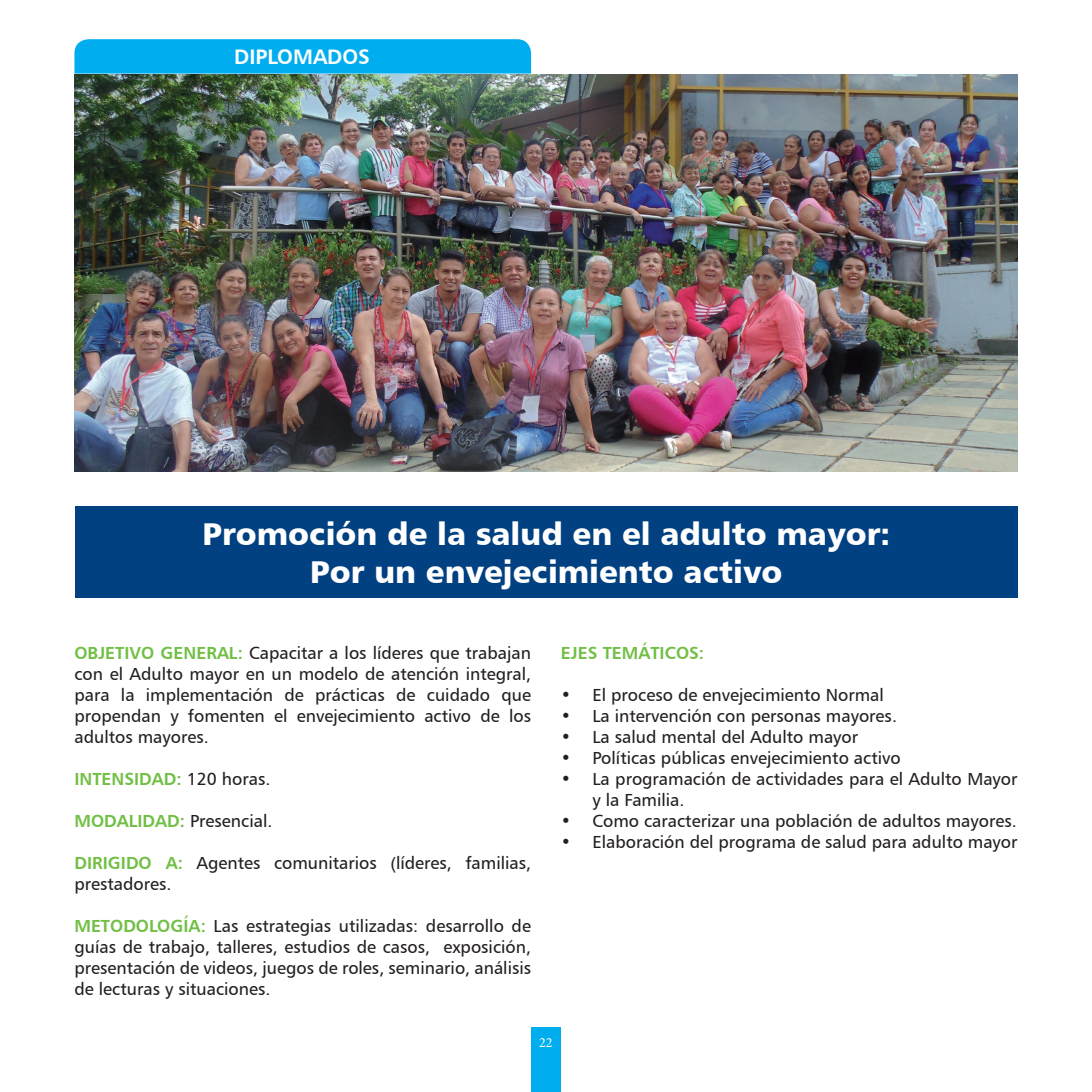
<style>
.page{position:relative;width:1092px;height:1092px;background:#fff}
.page>*{position:absolute;margin:0;border:0;box-sizing:border-box;transform-origin:0 0}
.t1{font:31.5px/37.8px "Humanist 777 BT Black B";color:#fff;text-align:center}
.t2{font:21px "Humanist 777 BT Bold B";color:#fff}
.t3{font:17.5px/21px "Humanist 777 BT Roman B";color:#231f20;text-align:justify}
.t4{font:17.5px "Humanist 777 BT Bold B";color:#71bf44}
.t5{font:14px "Minion Pro";color:#fff}
.s1{font-family:"Humanist 777 BT Bold B";color:#71bf44}
.s2{font-family:"Humanist 777 BT Roman B";color:#231f20}
</style>
<div class="page">
<div style="left:531px;top:1027px;width:30px;height:64px;background:#00aeef"></div>
<div style="left:74px;top:39px;width:457px;height:35px;background:#00aeef"></div>
<div style="left:75px;top:506px;width:942px;height:91px;background:#014081"></div>
<img style="left:74px;top:74px;width:943px;height:397px">
<p class="t2" style="left:234px;top:44px;width:137px">DIPLOMADOS</p>
<h1 class="t1" style="left:202px;top:514px;width:689px">Promoción de la salud en el adulto mayor:<br>Por un envejecimiento activo</h1>
<p class="t3" style="left:74px;top:641px;width:458px"><span class="s1">OBJETIVO GENERAL:</span> Capacitar a los líderes que trabajan con el Adulto mayor en un modelo de atención integral, para la implementación de prácticas de cuidado que propendan y fomenten el envejecimiento activo de los adultos mayores.</p>
<p class="t4" style="left:74px;top:767px;width:197px">INTENSIDAD: <span class="s2">120 horas.</span></p>
<p class="t3" style="left:74px;top:809px;width:199px"><span class="s1">MODALIDAD:</span> Presencial.</p>
<p class="t3" style="left:74px;top:851px;width:458px"><span class="s1">DIRIGIDO A:</span> Agentes comunitarios (líderes, familias, prestadores.</p>
<p class="t3" style="left:74px;top:914px;width:458px"><span class="s1">METODOLOGÍA:</span> Las estrategias utilizadas: desarrollo de guías de trabajo, talleres, estudios de casos, exposición, presentación de videos, juegos de roles, seminario, análisis de lecturas y situaciones.</p>
<p class="t4" style="left:561px;top:641px;width:145px">EJES TEMÁTICOS:</p>
<p class="t3" style="left:561px;top:683px;width:324px">• El proceso de envejecimiento Normal</p>
<p class="t3" style="left:561px;top:704px;width:337px">• La intervención con personas mayores.</p>
<p class="t3" style="left:561px;top:725px;width:299px">• La salud mental del Adulto mayor</p>
<p class="t3" style="left:561px;top:746px;width:341px">• Políticas públicas envejecimiento activo</p>
<p class="t3" style="left:592px;top:767px;width:426px;text-indent:-31px">• La programación de actividades para el Adulto Mayor y la Familia.</p>
<p class="t3" style="left:561px;top:809px;width:457px">• Como caracterizar una población de adultos mayores.</p>
<p class="t3" style="left:561px;top:830px;width:458px">• Elaboración del programa de salud para adulto mayor</p>
<p class="t5" style="left:539px;top:1033px;width:15px">22</p>
</div>
